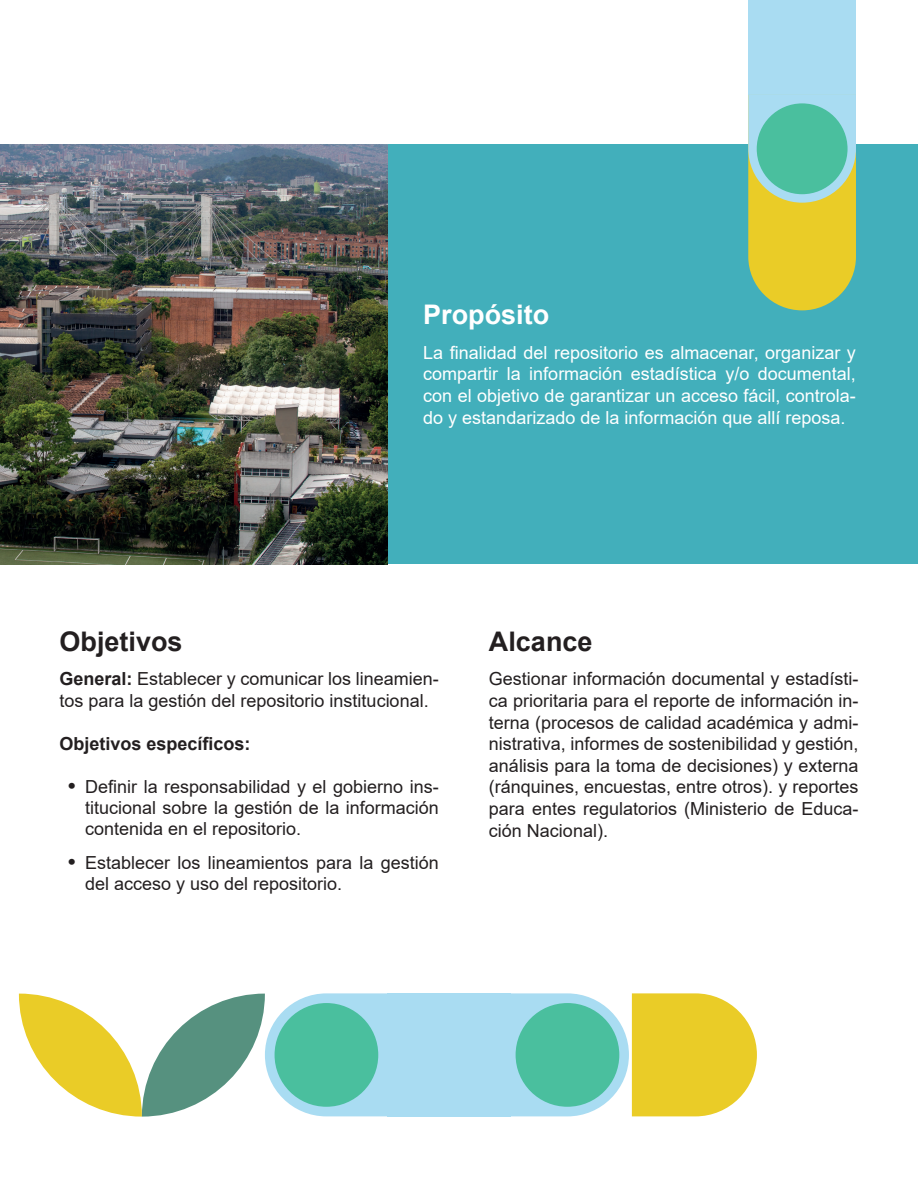
<style>
.page{position:relative;width:918px;height:1188px;background:#fff}
.page>*{position:absolute;margin:0;border:0;box-sizing:border-box;transform-origin:0 0}
.t1{font:700 27px "Arial";color:#231f20}
.t2{font:700 27px "Arial";color:#fff}
.t3{font:18px/21.6px "Arial";color:#231f20}
.t4{font:18px/21.6px "Arial";color:#fff;text-align:justify}
.t5{font:700 18px "Arial";color:#231f20}
.s1{font-weight:700}
.s2{font-weight:700;font-size:21px}
</style>
<div class="page">
<div style="left:320px;top:145px;width:598px;height:419px;background:#42afbb"></div>
<img style="left:0;top:145px;width:388px;height:419px">
<div style="left:388px;top:994px;width:123px;height:123px;background:#a9dcf2"></div>
<svg style="left:19px;top:993px;width:370px;height:124px"></svg>
<div style="left:275px;top:1003px;width:103px;height:104px;background:#4abf9e;border-radius:50%"></div>
<svg style="left:506px;top:993px;width:251px;height:123px;background:#b5d182"></svg>
<div style="left:748px;top:0;width:108px;height:95px;background:#a9dcf2"></div>
<svg style="left:748px;top:95px;width:108px;height:215px;background:#cecd60"></svg>
<div style="left:757px;top:103px;width:91px;height:91px;background:#4abf9e;border-radius:50%"></div>
<h1 class="t2" style="left:423px;top:296px;width:128px">Propósito</h1>
<p class="t4" style="left:423px;top:342px;width:434px">La finalidad del repositorio es almacenar, organizar y compartir la información estadística y/o documental, con el objetivo de garantizar un acceso fácil, controla&shy;do y estandarizado de la información que allí reposa.</p>
<h1 class="t1" style="left:60px;top:623px;width:125px">Objetivos</h1>
<p class="t3" style="left:60px;top:668px;width:381px"><span class="s1">General:</span> Establecer y comunicar los lineamien&shy;tos para la gestión del repositorio institucional.</p>
<p class="t5" style="left:60px;top:731px;width:193px">Objetivos específicos:</p>
<p class="t3" style="left:85px;top:776px;width:355px;line-height:21px;text-align:justify;text-indent:-17px"><span class="s2">•</span> Definir la responsabilidad y el gobierno ins&shy;titucional sobre la gestión de la información contenida en el repositorio.</p>
<p class="t3" style="left:85px;top:852px;width:355px;line-height:21px;text-indent:-17px"><span class="s2">•</span> Establecer los lineamientos para la gestión del acceso y uso del repositorio.</p>
<h1 class="t1" style="left:489px;top:623px;width:105px">Alcance</h1>
<p class="t3" style="left:489px;top:668px;width:371px;text-align:justify">Gestionar información documental y estadísti&shy;ca prioritaria para el reporte de información in&shy;terna (procesos de calidad académica y admi&shy;nistrativa, informes de sostenibilidad y gestión, análisis para la toma de decisiones) y externa (ránquines, encuestas, entre otros). y reportes para entes regulatorios (Ministerio de Educa&shy;ción Nacional).</p>
</div>
